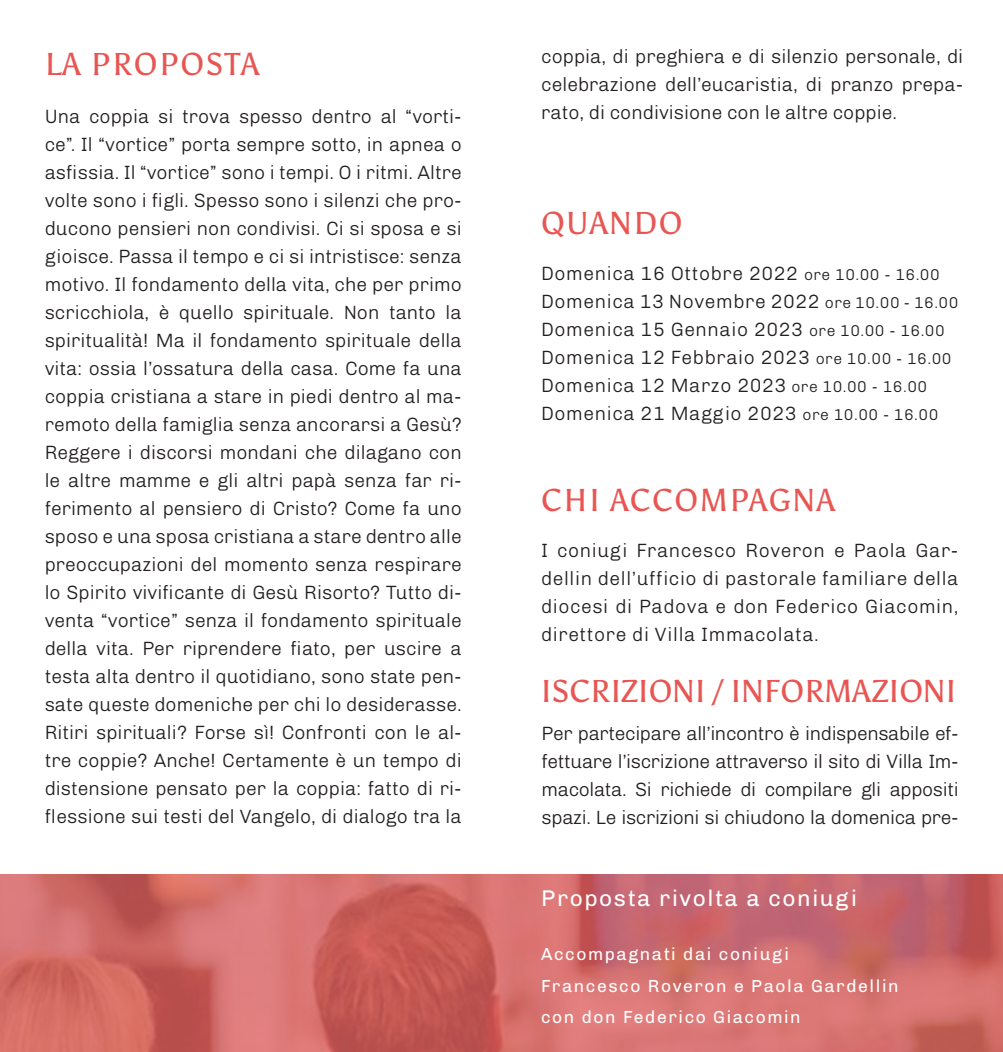
<style>
.page{position:relative;width:1003px;height:1052px;background:#fff}
.page>*{position:absolute;margin:0;border:0;box-sizing:border-box;transform-origin:0 0}
.t1{font:31.5px "Asul";letter-spacing:.04em;color:#e85653}
.t2{font:31.5px "Asul";color:#e85653}
.t3{font:22.75px "Chivo";letter-spacing:.07em;color:#fff}
.t4{font:300 19.25px/28px "Chivo";letter-spacing:.03em;color:#231f20;text-align:justify}
.t5{font:17.5px "Chivo";letter-spacing:.09em;color:#fff}
.s1{font-size:15.75px}
</style>
<div class="page">
<svg style="left:0;top:874px;width:1002px;height:178px;background:#cf6a68"></svg>
<p class="t1" style="left:45px;top:45px;width:216px">LA PROPOSTA</p>
<p class="t4" style="left:45px;top:101px;width:418px">Una coppia si trova spesso dentro al “vorti&shy;ce”. Il “vortice” porta sempre sotto, in apnea o asfissia. Il “vortice” sono i tempi. O i ritmi. Altre volte sono i figli. Spesso sono i silenzi che pro&shy;ducono pensieri non condivisi. Ci si sposa e si gioisce. Passa il tempo e ci si intristisce: senza motivo. Il fondamento della vita, che per primo scricchiola, è quello spirituale. Non tanto la spiritualità! Ma il fondamento spirituale della vita: ossia l’ossatura della casa. Come fa una coppia cristiana a stare in piedi dentro al ma&shy;remoto della famiglia senza ancorarsi a Gesù?<br>Reggere i discorsi mondani che dilagano con le altre mamme e gli altri papà senza far ri&shy;ferimento al pensiero di Cristo? Come fa uno sposo e una sposa cristiana a stare dentro alle preoccupazioni del momento senza respirare lo Spirito vivificante di Gesù Risorto? Tutto di&shy;venta “vortice” senza il fondamento spirituale della vita. Per riprendere fiato, per uscire a testa alta dentro il quotidiano, sono state pen&shy;sate queste domeniche per chi lo desiderasse.<br>Ritiri spirituali? Forse sì! Confronti con le al&shy;tre coppie? Anche! Certamente è un tempo di distensione pensato per la coppia: fatto di ri&shy;flessione sui testi del Vangelo, di dialogo tra la</p>
<p class="t4" style="left:541px;top:41px;width:423px">coppia, di preghiera e di silenzio personale, di celebrazione dell’eucaristia, di pranzo prepa&shy;rato, di condivisione con le altre coppie.</p>
<p class="t1" style="left:541px;top:204px;width:143px">QUANDO</p>
<p class="t4" style="left:541px;top:258px;width:400px">Domenica 16 Ottobre 2022 <span class="s1">ore 10.00 - 16.00</span></p>
<p class="t4" style="left:541px;top:286px;width:419px">Domenica 13 Novembre 2022 <span class="s1">ore 10.00 - 16.00</span></p>
<p class="t4" style="left:541px;top:314px;width:405px">Domenica 15 Gennaio 2023 <span class="s1">ore 10.00 - 16.00</span></p>
<p class="t4" style="left:541px;top:342px;width:412px">Domenica 12 Febbraio 2023 <span class="s1">ore 10.00 - 16.00</span></p>
<p class="t4" style="left:541px;top:370px;width:387px">Domenica 12 Marzo 2023 <span class="s1">ore 10.00 - 16.00</span></p>
<p class="t4" style="left:541px;top:398px;width:399px">Domenica 21 Maggio 2023 <span class="s1">ore 10.00 - 16.00</span></p>
<p class="t1" style="left:541px;top:481px;width:295px">CHI ACCOMPAGNA</p>
<p class="t4" style="left:541px;top:535px;width:419px">I coniugi Francesco Roveron e Paola Gar&shy;dellin dell’ufficio di pastorale familiare della diocesi di Padova e don Federico Giacomin, direttore di Villa Immacolata.</p>
<p class="t2" style="left:540px;top:672px;width:417px">ISCRIZIONI / INFORMAZIONI</p>
<p class="t4" style="left:541px;top:718px;width:418px">Per partecipare all’incontro è indispensabile ef&shy;fettuare l’iscrizione attraverso il sito di Villa Im&shy;macolata. Si richiede di compilare gli appositi spazi. Le iscrizioni si chiudono la domenica pre-</p>
<p class="t3" style="left:541px;top:881px;width:317px">Proposta rivolta a coniugi</p>
<p class="t5" style="left:541px;top:941px;width:249px">Accompagnati dai coniugi</p>
<p class="t5" style="left:541px;top:972px;width:359px">Francesco Roveron e Paola Gardellin</p>
<p class="t5" style="left:541px;top:1004px;width:261px">con don Federico Giacomin</p>
</div>
